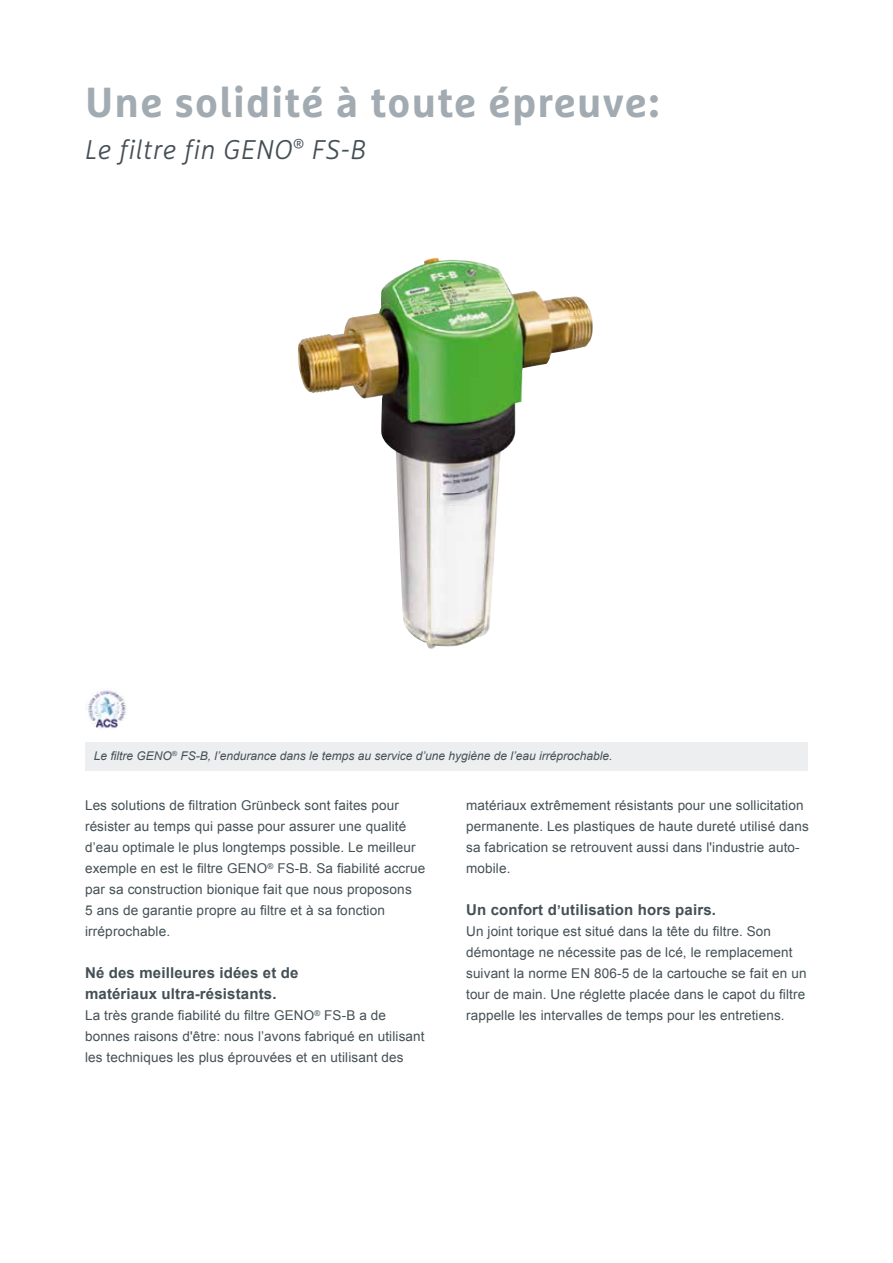
<style>
.page{position:relative;width:893px;height:1263px;background:#fff}
.page>*{position:absolute;margin:0;border:0;box-sizing:border-box;transform-origin:0 0}
.t1{font:700 42px "Marselis Pro";letter-spacing:.03em;color:#a1abb1}
.t2{font:italic 300 27px "Marselis Pro";letter-spacing:.03em;color:#445055}
.t3{font:700 15px/21px "Arial";letter-spacing:.01em;color:#445055}
.t4{font:13.5px/21px "Arial";letter-spacing:.01em;color:#445055}
.t5{font:italic 12px "Arial";color:#445055}
.s1{font-size:13.5px}
</style>
<div class="page">
<img style="left:298px;top:258px;width:279px;height:391px">
<div style="left:85px;top:742px;width:723px;height:28px;background:#eceef0"></div>
<img style="left:88px;top:690px;width:18px;height:36px">
<h1 class="t1" style="left:85px;top:76px;width:576px">Une solidité à toute épreuve:</h1>
<h2 class="t2" style="left:85px;top:133px;width:282px">Le filtre fin GENO<sup>®</sup> FS-B</h2>
<p class="t5" style="left:94px;top:748px;width:520px">Le filtre GENO<sup>®</sup> FS-B, l’endurance dans le temps au service d’une hygiène de l’eau irréprochable.</p>
<p class="t4" style="left:85px;top:795px;width:342px">Les solutions de filtration Grünbeck sont faites pour résister au temps qui passe pour assurer une qualité d’eau optimale le plus longtemps possible. Le meilleur exemple en est le filtre GENO<sup>®</sup> FS-B. Sa fiabilité accrue par sa construction bionique fait que nous proposons<br>5 ans de garantie propre au filtre et à sa fonction irréprochable.</p>
<p class="t3" style="left:85px;top:963px;width:215px">Né des meilleures idées et de matériaux ultra-résistants.</p>
<p class="t4" style="left:85px;top:1005px;width:341px">La très grande fiabilité du filtre GENO<sup>®</sup> FS-B a de bonnes raisons d'être: nous l’avons fabriqué en utilisant les techniques les plus éprouvées et en utilisant des</p>
<p class="t4" style="left:466px;top:795px;width:344px">matériaux extrêmement résistants pour une sollicitation permanente. Les plastiques de haute dureté utilisé dans sa fabrication se retrouvent aussi dans l'industrie auto&shy;mobile.</p>
<p class="t3" style="left:466px;top:900px;width:251px">Un confort d<span class="s1">’</span>utilisation hors pairs.</p>
<p class="t4" style="left:466px;top:921px;width:342px">Un joint torique est situé dans la tête du filtre. Son démontage ne nécessite pas de lcé, le remplacement suivant la norme EN 806-5 de la cartouche se fait en un tour de main. Une réglette placée dans le capot du filtre rappelle les intervalles de temps pour les entretiens.</p>
</div>
